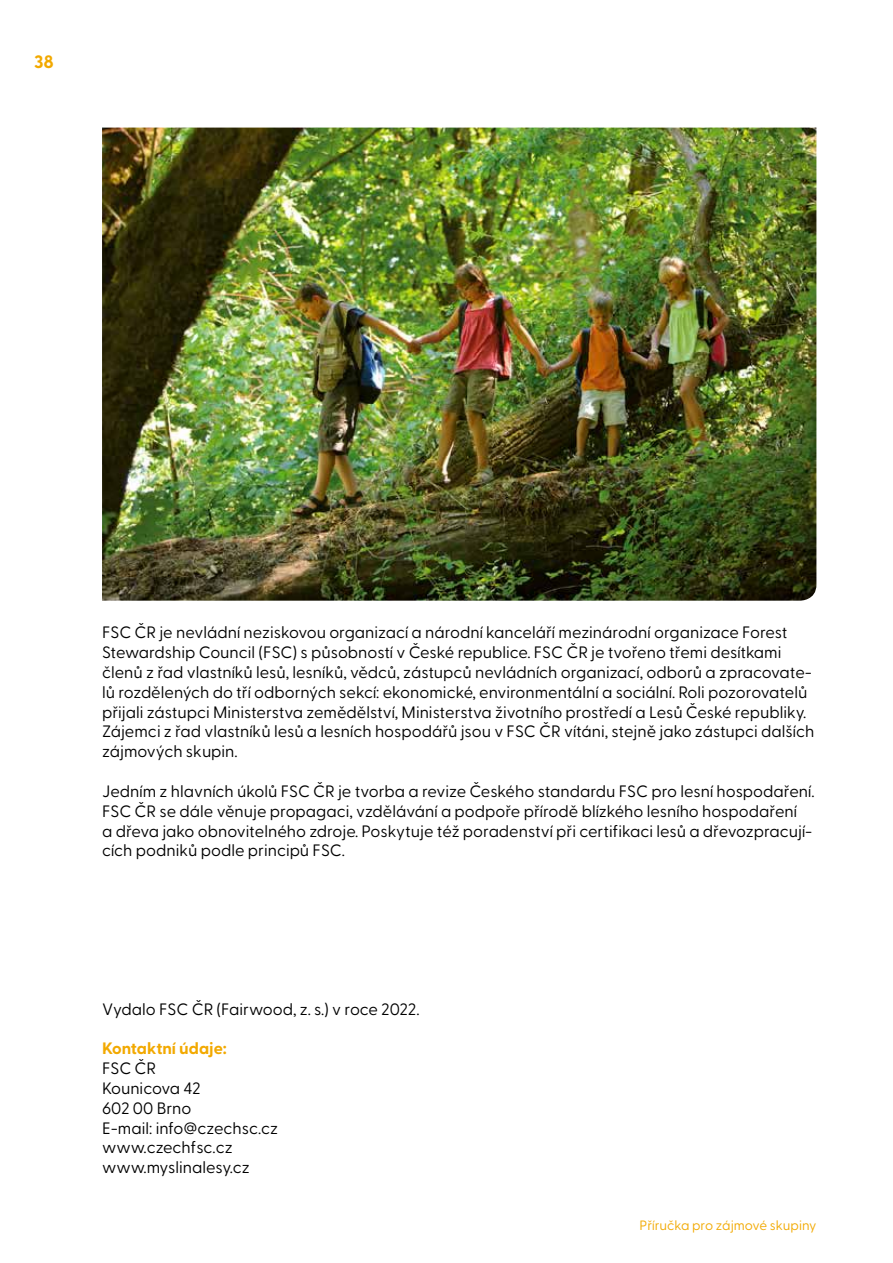
<style>
.page{position:relative;width:893px;height:1263px;background:#fff}
.page>*{position:absolute;margin:0;border:0;box-sizing:border-box;transform-origin:0 0}
.t1{font:700 18px "Greycliff CF";color:#f2a900}
.t2{font:16.5px/19.8px "Greycliff CF";color:#000}
.t3{font:700 16.5px "Greycliff CF";color:#f2a900}
.t4{font:13.5px "Greycliff CF";color:#f2a900}
</style>
<div class="page">
<img style="left:102px;top:128px;width:714px;height:473px">
<p class="t1" style="left:34px;top:48px;width:21px">38</p>
<p class="t2" style="left:102px;top:621px;width:714px">FSC ČR je nevládní neziskovou organizací a národní kanceláří mezinárodní organizace Forest Stewardship Council (FSC) s působností v České republice. FSC ČR je tvořeno třemi desítkami členů z řad vlastníků lesů, lesníků, vědců, zástupců nevládních organizací, odborů a zpracovate&shy;lů rozdělených do tří odborných sekcí: ekonomické, environmentální a sociální. Roli pozorovatelů přijali zástupci Ministerstva zemědělství, Ministerstva životního prostředí a Lesů České republiky.<br>Zájemci z řad vlastníků lesů a lesních hospodářů jsou v FSC ČR vítáni, stejně jako zástupci dalších zájmových skupin.</p>
<p class="t2" style="left:102px;top:780px;width:714px">Jedním z hlavních úkolů FSC ČR je tvorba a revize Českého standardu FSC pro lesní hospodaření.<br>FSC ČR se dále věnuje propagaci, vzdělávání a podpoře přírodě blízkého lesního hospodaření<br>a dřeva jako obnovitelného zdroje. Poskytuje též poradenství při certifikaci lesů a dřevozpracují&shy;cích podniků podle principů FSC.</p>
<p class="t2" style="left:102px;top:998px;width:319px">Vydalo FSC ČR (Fairwood, z. s.) v roce 2022.</p>
<p class="t3" style="left:102px;top:1036px;width:126px">Kontaktní údaje:</p>
<p class="t2" style="left:102px;top:1057px;width:178px">FSC ČR<br>Kounicova 42<br>602 00 Brno<br>E-mail: info@czechsc.cz www.czechfsc.cz www.myslinalesy.cz</p>
<p class="t4" style="left:640px;top:1215px;width:178px">Příručka pro zájmové skupiny</p>
</div>
